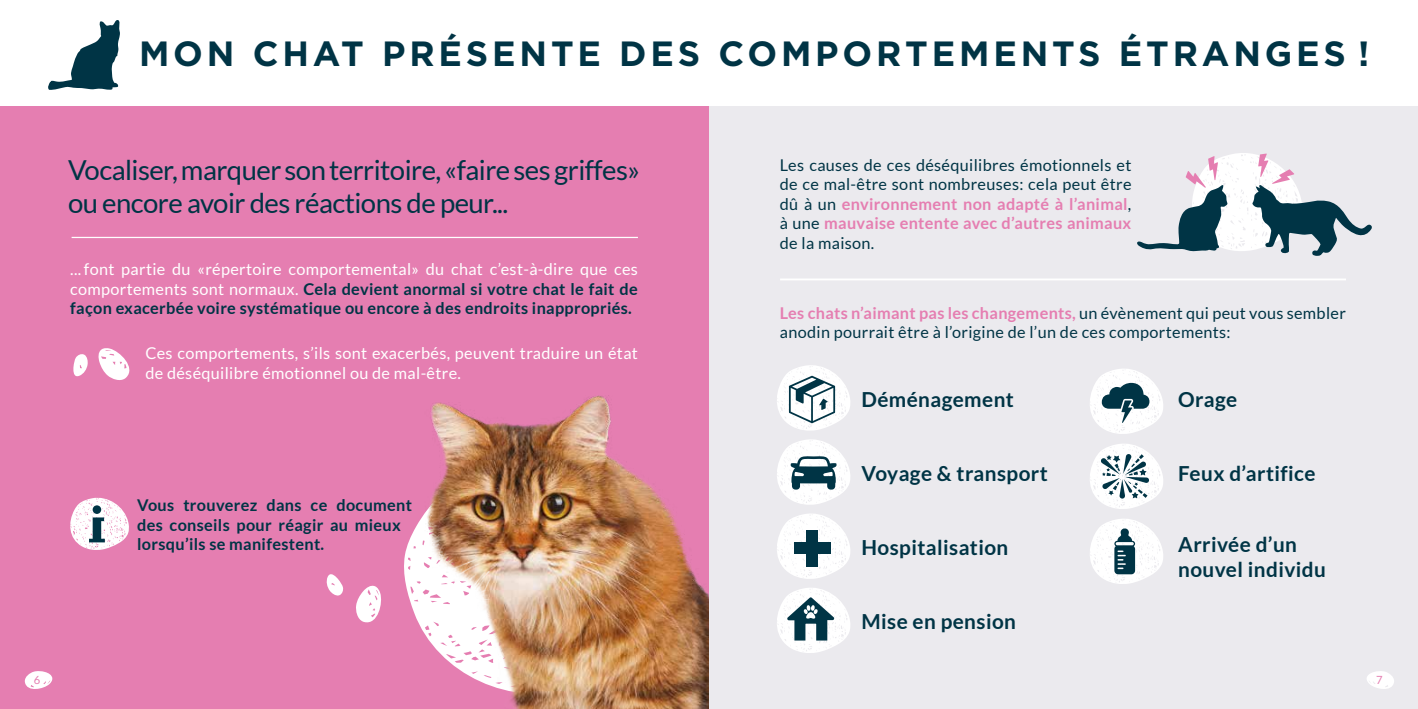
<style>
.page{position:relative;width:1418px;height:709px;background:#fff}
.page>*{position:absolute;margin:0;border:0;box-sizing:border-box;transform-origin:0 0}
.t1{font:700 35px "Gotham";letter-spacing:.11em;color:#003445}
.t2{font:27.5px/33px "Lato";letter-spacing:-.02em;color:#003445}
.t3{font:700 20.75px/24.9px "Lato";letter-spacing:.02em;color:#003445}
.t4{font:16.25px/19.5px "Lato";letter-spacing:.02em;color:#003445;text-align:justify}
.t5{font:700 16.25px/19.5px "Lato";letter-spacing:.02em;color:#003445}
.t6{font:16.25px/19.5px "Lato";letter-spacing:.02em;color:#fff}
.t7{font:11.25px "Lato";color:#e57eb1}
.s1{font-weight:700;color:#e57eb1}
.s2{font-weight:400;color:#fff}
</style>
<div class="page">
<div style="left:709px;top:106px;width:708px;height:603px;background:#ebeaee"></div>
<div style="left:0;top:106px;width:709px;height:603px;background:#e57eb1"></div>
<svg style="left:98px;top:348px;width:32px;height:32px"></svg>
<svg style="left:73px;top:354px;width:15px;height:23px"></svg>
<hr style="left:72px;top:237px;width:566px;height:1px;background:#fff">
<svg style="left:777px;top:365px;width:73px;height:288px"></svg>
<svg style="left:1090px;top:369px;width:73px;height:215px"></svg>
<hr style="left:780px;top:278px;width:565px;height:2px;background:#fff">
<svg style="left:70px;top:497px;width:59px;height:53px"></svg>
<div style="left:93px;top:505px;width:8px;height:9px;background:#003445;border-radius:50%"></div>
<svg style="left:48px;top:20px;width:72px;height:70px"></svg>
<svg style="left:356px;top:585px;width:20px;height:38px"></svg>
<svg style="left:326px;top:574px;width:17px;height:22px"></svg>
<img style="left:376px;top:395px;width:333px;height:314px">
<svg style="left:1137px;top:153px;width:235px;height:103px"></svg>
<svg style="left:25px;top:671px;width:27px;height:18px"></svg>
<svg style="left:1367px;top:671px;width:27px;height:18px"></svg>
<h1 class="t1" style="left:139px;top:33px;width:1231px">MON CHAT PRÉSENTE DES COMPORTEMENTS ÉTRANGES !</h1>
<h2 class="t2" style="left:68px;top:153px;width:573px">Vocaliser, marquer son territoire, «faire ses griffes» ou encore avoir des réactions de peur...</h2>
<p class="t4" style="left:780px;top:155px;width:353px">Les causes de ces déséquilibres émotionnels et de ce mal-être sont nombreuses: cela peut être dû à un <span class="s1">environnement non adapté à l’animal</span>, à une <span class="s1">mauvaise entente avec d’autres animaux </span>de la maison.</p>
<p class="t5" style="left:70px;top:259px;width:569px;text-align:justify"><span class="s2">...font partie du «répertoire comportemental» du chat c’est-à-dire que ces comportements sont normaux.</span> Cela devient anormal si votre chat le fait de façon exacerbée voire systématique ou encore à des endroits inappropriés.</p>
<p class="t6" style="left:145px;top:343px;width:494px">Ces comportements, s’ils sont exacerbés, peuvent traduire un état de déséquilibre émotionnel ou de mal-être.</p>
<p class="t5" style="left:137px;top:495px;width:276px">Vous trouverez dans ce document des conseils pour réagir au mieux lorsqu’ils se manifestent.</p>
<p class="t4" style="left:780px;top:303px;width:567px"><span class="s1">Les chats n’aimant pas les changements,</span> un évènement qui peut vous sembler anodin pourrait être à l’origine de l’un de ces comportements:</p>
<p class="t3" style="left:861px;top:386px;width:154px">Déménagement</p>
<p class="t3" style="left:1178px;top:386px;width:61px">Orage</p>
<p class="t3" style="left:861px;top:460px;width:188px">Voyage &amp; transport</p>
<p class="t3" style="left:1178px;top:460px;width:139px">Feux d’artifice</p>
<p class="t3" style="left:861px;top:534px;width:148px">Hospitalisation</p>
<p class="t3" style="left:1178px;top:532px;width:149px">Arrivée d’un nouvel individu</p>
<p class="t3" style="left:861px;top:608px;width:156px">Mise en pension</p>
<p class="t7" style="left:34px;top:673px;width:8px">6</p>
<p class="t7" style="left:1376px;top:673px;width:8px">7</p>
</div>
